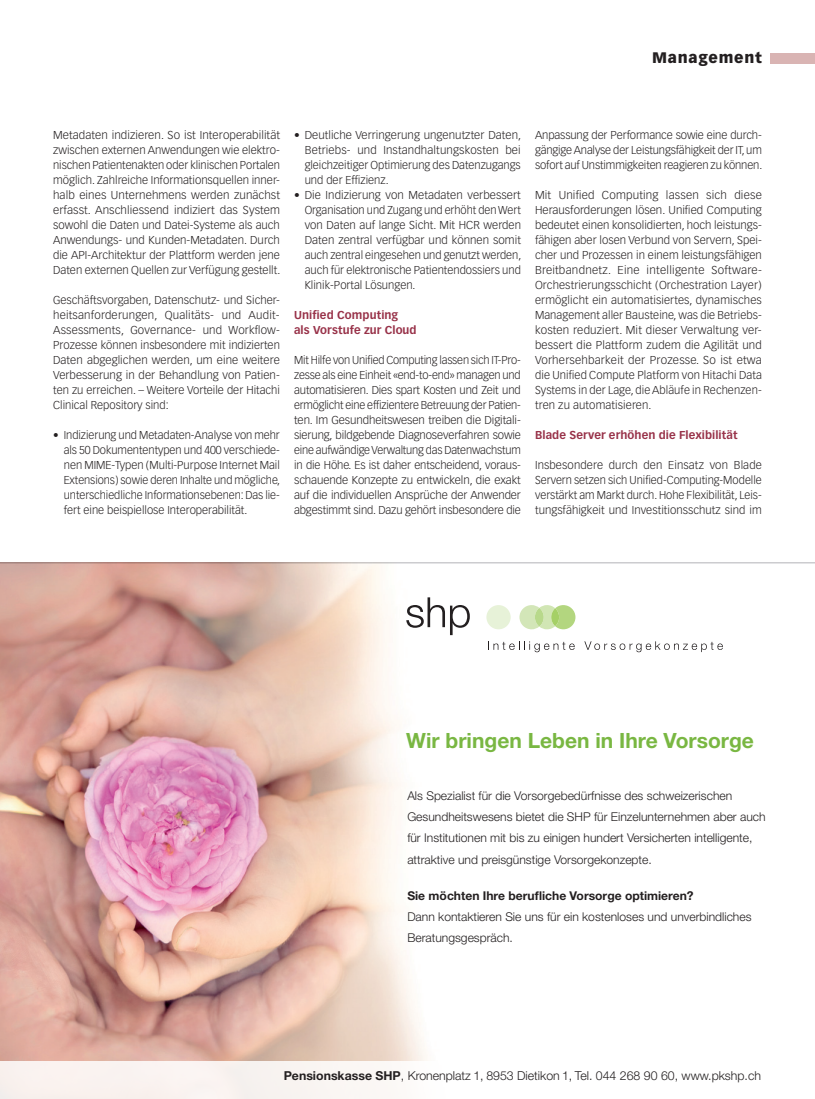
<style>
.page{position:relative;width:815px;height:1099px;background:#fff}
.page>*{position:absolute;margin:0;border:0;box-sizing:border-box;transform-origin:0 0}
.t1{font:700 21px "Helvetica Neue LT Std";color:#79b742}
.t2{font:900 15px "Vectora LT Std";letter-spacing:.05em;color:#231f20}
.t3{font:300 12.38px "Helvetica Neue LT Std";color:#231f20}
.t4{font:300 12.12px/21.4px "Helvetica Neue LT Std";color:#231f20}
.t5{font:700 12.12px "Helvetica Neue LT Std";color:#231f20}
.t6{font:300 11.25px/15px "Vectora LT Std";color:#231f20;text-align:justify}
.t7{font:700 11.25px/15px "Vectora LT Std";letter-spacing:.005em;color:#983249}
.s1{font-weight:700}
</style>
<div class="page">
<div style="left:770px;top:53px;width:45px;height:10px;background:#d9b4b3"></div>
<img style="left:0;top:563px;width:451px;height:498px">
<hr style="left:0;top:562px;width:815px;height:1px;background:#b2b3b7">
<div style="left:0;top:1061px;width:815px;height:37px;background:#fcfaf8"></div>
<svg style="left:406px;top:597px;width:64px;height:38px"></svg>
<svg style="left:488px;top:641px;width:87px;height:11px"></svg>
<svg style="left:584px;top:641px;width:139px;height:11px"></svg>
<div style="left:486px;top:605px;width:25px;height:24px;background:#e7f2d8;border-radius:50%"></div>
<svg style="left:519px;top:605px;width:56px;height:24px"></svg>
<svg style="left:551px;top:608px;width:8px;height:18px"></svg>
<h2 class="t2" style="left:652px;top:49px;width:111px">Management</h2>
<p class="t6" style="left:53px;top:128px;width:229px">Metadaten indizieren. So ist Interoperabilität zwischen externen Anwendungen wie elektro&shy;nischen Patientenakten oder klinischen Portalen möglich. Zahlreiche Informationsquellen inner&shy;halb eines Unternehmens werden zunächst erfasst. Anschliessend indiziert das System sowohl die Daten und Datei-Systeme als auch Anwendungs- und Kunden-Metadaten. Durch die API-Architektur der Plattform werden jene Daten externen Quellen zur Verfügung gestellt.</p>
<p class="t6" style="left:53px;top:293px;width:228px">Geschäftsvorgaben, Datenschutz- und Sicher&shy;heitsanforderungen, Qualitäts- und Audit-Assessments, Governance- und Workflow-Prozesse können insbesondere mit indizierten Daten abgeglichen werden, um eine weitere Verbesserung in der Behandlung von Patien&shy;ten zu erreichen. – Weitere Vorteile der Hitachi Clinical Repository sind:</p>
<p class="t6" style="left:64px;top:428px;width:218px;text-indent:-11px">• Indizierung und Metadaten-Analyse von mehr als 50 Dokumententypen und 400 verschiede&shy;nen MIME-Typen (Multi-Purpose Internet Mail Extensions) sowie deren Inhalte und mögliche, unterschiedliche Informationsebenen: Das lie&shy;fert eine beispiellose Interoperabilität.</p>
<p class="t6" style="left:305px;top:128px;width:218px;text-indent:-11px">• Deutliche Verringerung ungenutzter Daten, Betriebs- und Instandhaltungskosten bei gleichzeitiger Optimierung des Datenzugangs und der Effizienz.</p>
<p class="t6" style="left:305px;top:188px;width:218px;text-indent:-11px">• Die Indizierung von Metadaten verbessert Organisation und Zugang und erhöht den Wert von Daten auf lange Sicht. Mit HCR werden Daten zentral verfügbar und können somit auch zentral eingesehen und genutzt werden, auch für elektronische Patientendossiers und Klinik-Portal Lösungen.</p>
<p class="t7" style="left:294px;top:308px;width:124px">Unified Computing<br>als Vorstufe zur Cloud</p>
<p class="t6" style="left:294px;top:353px;width:228px">Mit Hilfe von Unified Computing lassen sich IT-Pro&shy;zesse als eine Einheit «end-to-end» managen und automatisieren. Dies spart Kosten und Zeit und ermöglicht eine effizientere Betreuung der Patien&shy;ten. Im Gesundheitswesen treiben die Digitali&shy;sierung, bildgebende Diagnoseverfahren sowie eine aufwändige Verwaltung das Datenwachstum in die Höhe. Es ist daher entscheidend, voraus&shy;schauende Konzepte zu entwickeln, die exakt auf die individuellen Ansprüche der Anwender abgestimmt sind. Dazu gehört insbesondere die</p>
<p class="t6" style="left:535px;top:128px;width:229px">Anpassung der Performance sowie eine durch&shy;gängige Analyse der Leistungsfähigkeit der IT, um sofort auf Unstimmigkeiten reagieren zu können.</p>
<p class="t6" style="left:535px;top:188px;width:228px">Mit Unified Computing lassen sich diese Herausforderungen lösen. Unified Computing bedeutet einen konsolidierten, hoch leistungs&shy;fähigen aber losen Verbund von Servern, Spei&shy;cher und Prozessen in einem leistungsfähigen Breitbandnetz. Eine intelligente Software-Orchestrierungsschicht (Orchestration Layer) ermöglicht ein automatisiertes, dynamisches Management aller Bausteine, was die Betriebs&shy;kosten reduziert. Mit dieser Verwaltung ver&shy;bessert die Plattform zudem die Agilität und Vorhersehbarkeit der Prozesse. So ist etwa die Unified Compute Platform von Hitachi Data Systems in der Lage, die Abläufe in Rechenzen&shy;tren zu automatisieren.</p>
<p class="t7" style="left:535px;top:428px;width:204px">Blade Server erhöhen die Flexibilität</p>
<p class="t6" style="left:535px;top:458px;width:228px">Insbesondere durch den Einsatz von Blade Servern setzen sich Unified-Computing-Modelle verstärkt am Markt durch. Hohe Flexibilität, Leis&shy;tungsfähigkeit und Investitionsschutz sind im</p>
<h1 class="t1" style="left:406px;top:727px;width:349px">Wir bringen Leben in Ihre Vorsorge</h1>
<p class="t4" style="left:407px;top:784px;width:360px">Als Spezialist für die Vorsorgebedürfnisse des schweizerischen Gesundheitswesens bietet die SHP für Einzelunternehmen aber auch für Institutionen mit bis zu einigen hundert Versicherten intelligente, attraktive und preisgünstige Vorsorgekonzepte.</p>
<p class="t5" style="left:407px;top:887px;width:288px">Sie möchten Ihre berufliche Vorsorge optimieren?</p>
<p class="t4" style="left:407px;top:905px;width:346px">Dann kontaktieren Sie uns für ein kostenloses und unverbindliches<br>Beratungsgespräch.</p>
<p class="t3" style="left:284px;top:1067px;width:479px"><span class="s1">Pensionskasse SHP</span>, Kronenplatz 1, 8953 Dietikon 1, Tel. 044 268 90 60, www.pkshp.ch</p>
</div>
